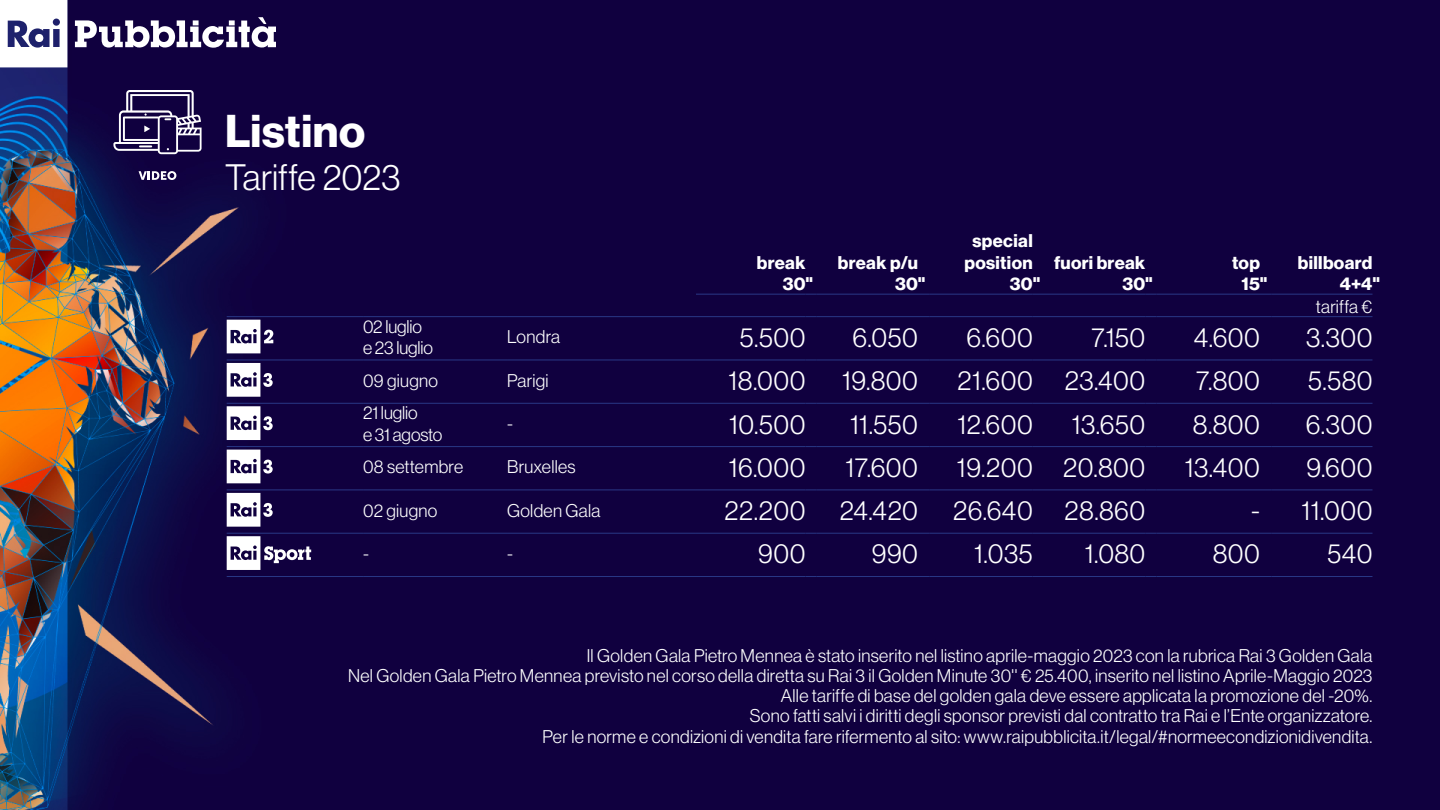
<style>
.page{position:relative;width:1440px;height:810px;background:#fff}
.page>*{position:absolute;margin:0;border:0;box-sizing:border-box;transform-origin:0 0}
.t1{font:45px "N Haas Grotesk DS Pro 75 Bd";letter-spacing:.015em;color:#fff}
.t2{font:36px "N Haas Grotesk DS Pro 45 Lt";color:#fff}
.t3{font:27px "N Haas Grotesk DS Pro 45 Lt";letter-spacing:.02em;color:#fff}
.t4{font:18px/20.2px "N Haas Grotesk DS Pro 45 Lt";letter-spacing:.015em;color:#fff;text-align:right}
.t5{font:18px/21.6px "N Haas Grotesk DS Pro 75 Bd";letter-spacing:.02em;color:#fff}
.t6{font:18px/21.6px "N Haas Grotesk DS Pro 45 Lt";letter-spacing:-.005em;color:#fff}
</style>
<div class="page">
<img style="left:0;top:0;width:1440px;height:810px">
<svg style="left:0;top:0;width:67px;height:67px"></svg>
<div style="left:35px;top:34px;width:8px;height:8px;background:#fff;border-radius:50%"></div>
<svg style="left:75px;top:17px;width:201px;height:31px"></svg>
<svg style="left:139px;top:171px;width:37px;height:9px"></svg>
<svg style="left:113px;top:90px;width:89px;height:64px"></svg>
<hr style="left:696px;top:294px;width:110px;height:1px;background:#293886">
<hr style="left:817px;top:294px;width:101px;height:1px;background:#293886">
<hr style="left:929px;top:294px;width:104px;height:1px;background:#293886">
<hr style="left:1044px;top:294px;width:101px;height:1px;background:#293886">
<hr style="left:1156px;top:294px;width:104px;height:1px;background:#293886">
<hr style="left:1271px;top:294px;width:101px;height:1px;background:#293886">
<hr style="left:696px;top:316px;width:110px;height:1px;background:#293886">
<hr style="left:817px;top:316px;width:101px;height:1px;background:#293886">
<hr style="left:929px;top:316px;width:104px;height:1px;background:#293886">
<hr style="left:1044px;top:316px;width:101px;height:1px;background:#293886">
<hr style="left:1156px;top:316px;width:104px;height:1px;background:#293886">
<hr style="left:1271px;top:316px;width:101px;height:1px;background:#293886">
<hr style="left:227px;top:316px;width:136px;height:1px;background:#293886">
<hr style="left:363px;top:316px;width:144px;height:1px;background:#293886">
<hr style="left:507px;top:316px;width:189px;height:1px;background:#293886">
<hr style="left:227px;top:360px;width:136px;height:1px;background:#293886">
<hr style="left:363px;top:360px;width:144px;height:1px;background:#293886">
<hr style="left:507px;top:360px;width:189px;height:1px;background:#293886">
<hr style="left:696px;top:360px;width:110px;height:1px;background:#293886">
<hr style="left:817px;top:360px;width:101px;height:1px;background:#293886">
<hr style="left:929px;top:360px;width:104px;height:1px;background:#293886">
<hr style="left:1044px;top:360px;width:101px;height:1px;background:#293886">
<hr style="left:1156px;top:360px;width:104px;height:1px;background:#293886">
<hr style="left:1271px;top:360px;width:101px;height:1px;background:#293886">
<hr style="left:227px;top:403px;width:136px;height:1px;background:#293886">
<hr style="left:363px;top:403px;width:144px;height:1px;background:#293886">
<hr style="left:507px;top:403px;width:189px;height:1px;background:#293886">
<hr style="left:696px;top:403px;width:110px;height:1px;background:#293886">
<hr style="left:817px;top:403px;width:101px;height:1px;background:#293886">
<hr style="left:929px;top:403px;width:104px;height:1px;background:#293886">
<hr style="left:1044px;top:403px;width:101px;height:1px;background:#293886">
<hr style="left:1156px;top:403px;width:104px;height:1px;background:#293886">
<hr style="left:1271px;top:403px;width:101px;height:1px;background:#293886">
<hr style="left:227px;top:446px;width:136px;height:1px;background:#293886">
<hr style="left:363px;top:446px;width:144px;height:1px;background:#293886">
<hr style="left:507px;top:446px;width:189px;height:1px;background:#293886">
<hr style="left:696px;top:446px;width:110px;height:1px;background:#293886">
<hr style="left:817px;top:446px;width:101px;height:1px;background:#293886">
<hr style="left:929px;top:446px;width:104px;height:1px;background:#293886">
<hr style="left:1044px;top:446px;width:101px;height:1px;background:#293886">
<hr style="left:1156px;top:446px;width:104px;height:1px;background:#293886">
<hr style="left:1271px;top:446px;width:101px;height:1px;background:#293886">
<hr style="left:227px;top:490px;width:136px;height:1px;background:#293886">
<hr style="left:363px;top:490px;width:144px;height:1px;background:#293886">
<hr style="left:507px;top:490px;width:189px;height:1px;background:#293886">
<hr style="left:696px;top:490px;width:110px;height:1px;background:#293886">
<hr style="left:817px;top:490px;width:101px;height:1px;background:#293886">
<hr style="left:929px;top:490px;width:104px;height:1px;background:#293886">
<hr style="left:1044px;top:490px;width:101px;height:1px;background:#293886">
<hr style="left:1156px;top:490px;width:104px;height:1px;background:#293886">
<hr style="left:1271px;top:490px;width:101px;height:1px;background:#293886">
<hr style="left:227px;top:533px;width:136px;height:1px;background:#293886">
<hr style="left:363px;top:533px;width:144px;height:1px;background:#293886">
<hr style="left:507px;top:533px;width:189px;height:1px;background:#293886">
<hr style="left:696px;top:533px;width:110px;height:1px;background:#293886">
<hr style="left:817px;top:533px;width:101px;height:1px;background:#293886">
<hr style="left:929px;top:533px;width:104px;height:1px;background:#293886">
<hr style="left:1044px;top:533px;width:101px;height:1px;background:#293886">
<hr style="left:1156px;top:533px;width:104px;height:1px;background:#293886">
<hr style="left:1271px;top:533px;width:101px;height:1px;background:#293886">
<hr style="left:227px;top:576px;width:136px;height:1px;background:#293886">
<hr style="left:363px;top:576px;width:144px;height:1px;background:#293886">
<hr style="left:507px;top:576px;width:189px;height:1px;background:#293886">
<hr style="left:696px;top:576px;width:110px;height:1px;background:#293886">
<hr style="left:817px;top:576px;width:101px;height:1px;background:#293886">
<hr style="left:929px;top:576px;width:104px;height:1px;background:#293886">
<hr style="left:1044px;top:576px;width:101px;height:1px;background:#293886">
<hr style="left:1156px;top:576px;width:104px;height:1px;background:#293886">
<hr style="left:1271px;top:576px;width:101px;height:1px;background:#293886">
<svg style="left:227px;top:320px;width:46px;height:33px"></svg>
<svg style="left:227px;top:363px;width:46px;height:34px"></svg>
<svg style="left:227px;top:406px;width:46px;height:34px"></svg>
<svg style="left:227px;top:450px;width:46px;height:33px"></svg>
<svg style="left:227px;top:493px;width:46px;height:34px"></svg>
<svg style="left:227px;top:536px;width:84px;height:34px"></svg>
<h1 class="t1" style="left:225px;top:105px;width:142px">Listino</h1>
<h2 class="t2" style="left:225px;top:157px;width:177px">Tariffe 2023</h2>
<p class="t5" style="left:783px;top:252px;width:32px;text-indent:-26px">break<br>30"</p>
<p class="t5" style="left:895px;top:252px;width:32px;text-indent:-57px">break p/u<br>30 "</p>
<p class="t5" style="left:972px;top:230px;width:62px">special</p>
<p class="t5" style="left:964px;top:252px;width:70px">position</p>
<p class="t5" style="left:1010px;top:274px;width:32px">30"</p>
<p class="t5" style="left:1122px;top:252px;width:32px;text-indent:-68px">fuori break<br>30 "</p>
<p class="t5" style="left:1232px;top:252px;width:37px;text-align:center">top<br>15"</p>
<p class="t5" style="left:1340px;top:252px;width:42px;text-indent:-42px">billboard<br>4+4"</p>
<p class="t4" style="left:1316px;top:296px;width:58px">tariffa €</p>
<p class="t6" style="left:363px;top:316px;width:72px">02 luglio e 23 luglio</p>
<p class="t4" style="left:507px;top:327px;width:55px">Londra</p>
<h3 class="t3" style="left:740px;top:322px;width:67px">5.500</h3>
<h3 class="t3" style="left:852px;top:322px;width:67px">6.050</h3>
<h3 class="t3" style="left:967px;top:322px;width:68px">6.600</h3>
<h3 class="t3" style="left:1091px;top:322px;width:55px">7.150</h3>
<h3 class="t3" style="left:1194px;top:322px;width:68px">4.600</h3>
<h3 class="t3" style="left:1306px;top:322px;width:68px">3.300</h3>
<p class="t4" style="left:363px;top:370px;width:77px">09 giugno</p>
<p class="t4" style="left:507px;top:370px;width:43px">Parigi</p>
<h3 class="t3" style="left:728px;top:366px;width:79px">18.000</h3>
<h3 class="t3" style="left:842px;top:366px;width:77px">19.800</h3>
<h3 class="t3" style="left:958px;top:366px;width:189px">21.600 23.400</h3>
<h3 class="t3" style="left:1196px;top:366px;width:65px">7.800</h3>
<h3 class="t3" style="left:1308px;top:366px;width:66px">5.580</h3>
<p class="t6" style="left:363px;top:402px;width:81px">21 luglio<br>e 31 agosto</p>
<p class="t4" style="left:507px;top:414px;width:7px">-</p>
<h3 class="t3" style="left:729px;top:409px;width:78px">10.500</h3>
<h3 class="t3" style="left:850px;top:409px;width:69px">11.550</h3>
<h3 class="t3" style="left:957px;top:409px;width:77px">12.600</h3>
<h3 class="t3" style="left:1072px;top:409px;width:75px">13.650</h3>
<h3 class="t3" style="left:1193px;top:409px;width:69px">8.800</h3>
<h3 class="t3" style="left:1306px;top:409px;width:68px">6.300</h3>
<p class="t4" style="left:363px;top:457px;width:102px">08 settembre</p>
<p class="t4" style="left:507px;top:457px;width:70px">Bruxelles</p>
<h3 class="t3" style="left:729px;top:452px;width:78px">16.000</h3>
<h3 class="t3" style="left:845px;top:452px;width:74px">17.600</h3>
<h3 class="t3" style="left:957px;top:452px;width:190px">19.200 20.800</h3>
<h3 class="t3" style="left:1185px;top:452px;width:77px">13.400</h3>
<h3 class="t3" style="left:1307px;top:452px;width:67px">9.600</h3>
<p class="t4" style="left:363px;top:500px;width:76px">02 giugno</p>
<p class="t4" style="left:507px;top:500px;width:95px">Golden Gala</p>
<h3 class="t3" style="left:724px;top:495px;width:83px">22.200</h3>
<h3 class="t3" style="left:840px;top:495px;width:80px">24.420</h3>
<h3 class="t3" style="left:953px;top:495px;width:194px">26.640 28.860</h3>
<h3 class="t3" style="left:1251px;top:495px;width:123px">- 11.000</h3>
<p class="t4" style="left:363px;top:544px;width:7px">-</p>
<p class="t4" style="left:507px;top:544px;width:7px">-</p>
<h3 class="t3" style="left:758px;top:539px;width:49px">900</h3>
<h3 class="t3" style="left:872px;top:539px;width:48px">990</h3>
<h3 class="t3" style="left:974px;top:539px;width:60px">1.035</h3>
<h3 class="t3" style="left:1085px;top:539px;width:62px">1.080</h3>
<h3 class="t3" style="left:1213px;top:539px;width:49px">800</h3>
<h3 class="t3" style="left:1327px;top:539px;width:47px">540</h3>
<p class="t4" style="left:348px;top:645px;width:1026px">Il Golden Gala Pietro Mennea è stato inserito nel listino aprile-maggio 2023 con la rubrica Rai 3 Golden Gala<br>Nel Golden Gala Pietro Mennea previsto nel corso della diretta su Rai 3 il Golden Minute 30'' € 25.400, inserito nel listino Aprile-Maggio 2023<br>Alle tariffe di base del golden gala deve essere applicata la promozione del -20%.<br>Sono fatti salvi i diritti degli sponsor previsti dal contratto tra Rai e l’Ente organizzatore.<br>Per le norme e condizioni di vendita fare rifermento al sito: www.raipubblicita.it/legal/#normeecondizionidivendita.</p>
</div>
